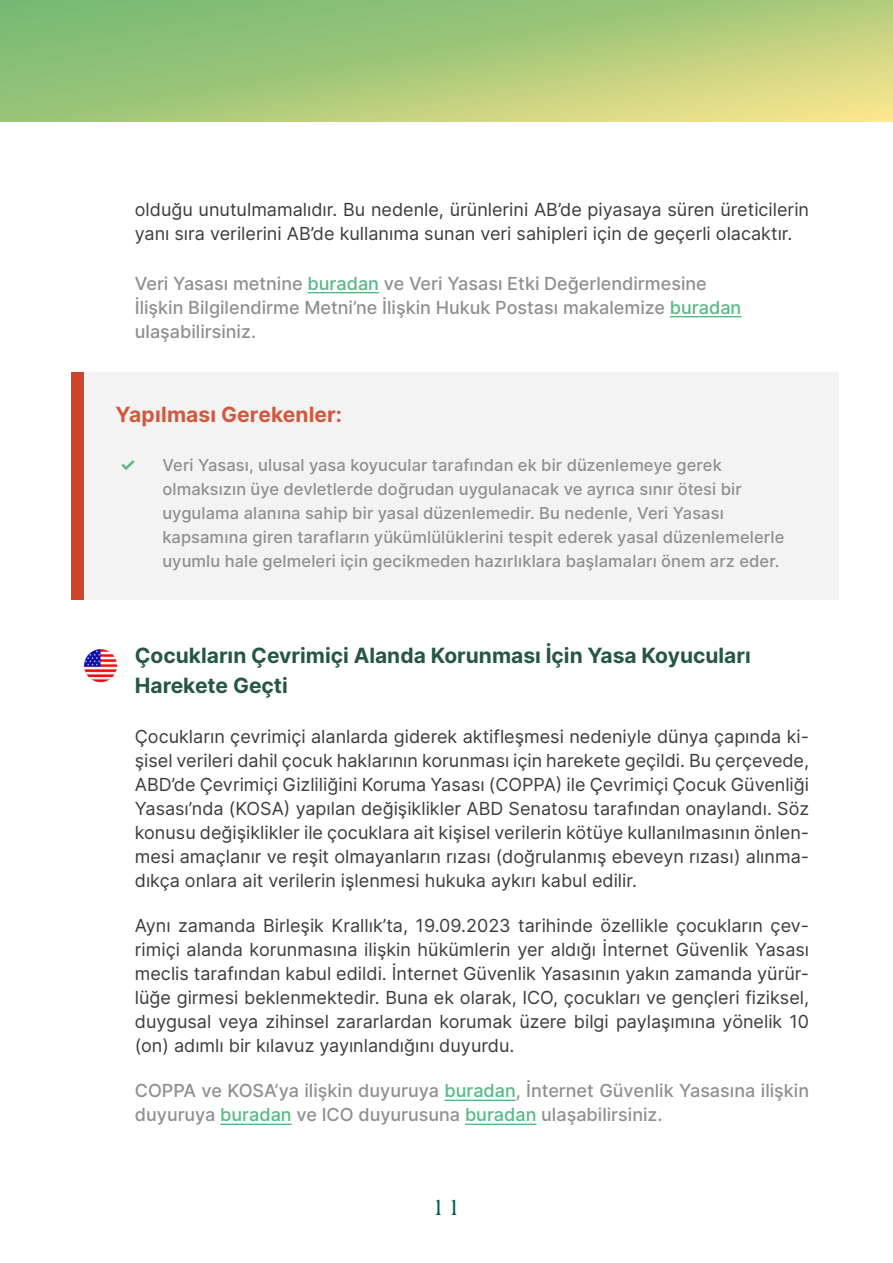
<style>
.page{position:relative;width:893px;height:1263px;background:#fff}
.page>*{position:absolute;margin:0;border:0;box-sizing:border-box;transform-origin:0 0}
.t1{font:24px "Americana Std FUHA Regular";color:#025850}
.t2{font:700 21px/30px "Inter";color:#265744}
.t3{font:700 21px "Inter";letter-spacing:.005em;color:#d1573e}
.t4{font:18px/24px "Inter";color:#3c3c3b;text-align:justify}
.t5{font:500 18px/24px "Inter";color:#8f8f8f}
.t6{font:500 16.5px/24px "Inter";letter-spacing:.005em;color:#8f8f8f}
.s1{color:#55b986}
.s2{font-weight:700;font-size:18px;color:#60b986}
</style>
<div class="page">
<svg style="left:0;top:0;width:893px;height:121px;background:#aaca7c"></svg>
<hr style="left:308px;top:292px;width:71px;height:1px;background:#55b986">
<hr style="left:670px;top:316px;width:71px;height:1px;background:#55b986">
<hr style="left:444px;top:1099px;width:72px;height:2px;background:#55b986">
<hr style="left:220px;top:1123px;width:72px;height:2px;background:#55b986">
<hr style="left:465px;top:1123px;width:71px;height:2px;background:#55b986">
<img style="left:84px;top:649px;width:33px;height:33px">
<div style="left:84px;top:372px;width:755px;height:228px;background:#f3f3f3"></div>
<div style="left:71px;top:372px;width:13px;height:228px;background:#cc4429"></div>
<p class="t4" style="left:135px;top:197px;width:676px">olduğu unutulmamalıdır. Bu nedenle, ürünlerini AB’de piyasaya süren üreticilerin yanı sıra verilerini AB’de kullanıma sunan veri sahipleri için de geçerli olacaktır.</p>
<p class="t5" style="left:135px;top:271px;width:608px">Veri Yasası metnine <span class="s1">buradan</span> ve Veri Yasası Etki Değerlendirmesine<br>İlişkin Bilgilendirme Metni’ne İlişkin Hukuk Postası makalemize <span class="s1">buradan </span>ulaşabilirsiniz.</p>
<p class="t3" style="left:116px;top:399px;width:228px">Yapılması Gerekenler:</p>
<p class="t6" style="left:162px;top:453px;width:623px;text-indent:-43px"><span class="s2">✓</span> Veri Yasası, ulusal yasa koyucular tarafından ek bir düzenlemeye gerek olmaksızın üye devletlerde doğrudan uygulanacak ve ayrıca sınır ötesi bir uygulama alanına sahip bir yasal düzenlemedir. Bu nedenle, Veri Yasası kapsamına giren tarafların yükümlülüklerini tespit ederek yasal düzenlemelerle uyumlu hale gelmeleri için gecikmeden hazırlıklara başlamaları önem arz eder.</p>
<p class="t2" style="left:135px;top:640px;width:617px">Çocukların Çevrimiçi Alanda Korunması İçin Yasa Koyucuları<br>Harekete Geçti</p>
<p class="t4" style="left:135px;top:724px;width:676px">Çocukların çevrimiçi alanlarda giderek aktifleşmesi nedeniyle dünya çapında ki&shy;şisel verileri dahil çocuk haklarının korunması için harekete geçildi. Bu çerçevede, ABD’de Çevrimiçi Gizliliğini Koruma Yasası (COPPA) ile Çevrimiçi Çocuk Güvenliği Yasası’nda (KOSA) yapılan değişiklikler ABD Senatosu tarafından onaylandı. Söz konusu değişiklikler ile çocuklara ait kişisel verilerin kötüye kullanılmasının önlen&shy;mesi amaçlanır ve reşit olmayanların rızası (doğrulanmış ebeveyn rızası) alınma&shy;dıkça onlara ait verilerin işlenmesi hukuka aykırı kabul edilir.</p>
<p class="t4" style="left:135px;top:913px;width:676px">Aynı zamanda Birleşik Krallık’ta, 19.09.2023 tarihinde özellikle çocukların çev&shy;rimiçi alanda korunmasına ilişkin hükümlerin yer aldığı İnternet Güvenlik Yasası meclis tarafından kabul edildi. İnternet Güvenlik Yasasının yakın zamanda yürür&shy;lüğe girmesi beklenmektedir. Buna ek olarak, ICO, çocukları ve gençleri fiziksel, duygusal veya zihinsel zararlardan korumak üzere bilgi paylaşımına yönelik 10 (on) adımlı bir kılavuz yayınlandığını duyurdu.</p>
<p class="t5" style="left:135px;top:1078px;width:676px">COPPA ve KOSA’ya ilişkin duyuruya <span class="s1">buradan</span>, İnternet Güvenlik Yasasına ilişkin duyuruya <span class="s1">buradan</span> ve ICO duyurusuna <span class="s1">buradan</span> ulaşabilirsiniz.</p>
<h1 class="t1" style="left:431px;top:1191px;width:33px">11</h1>
</div>
